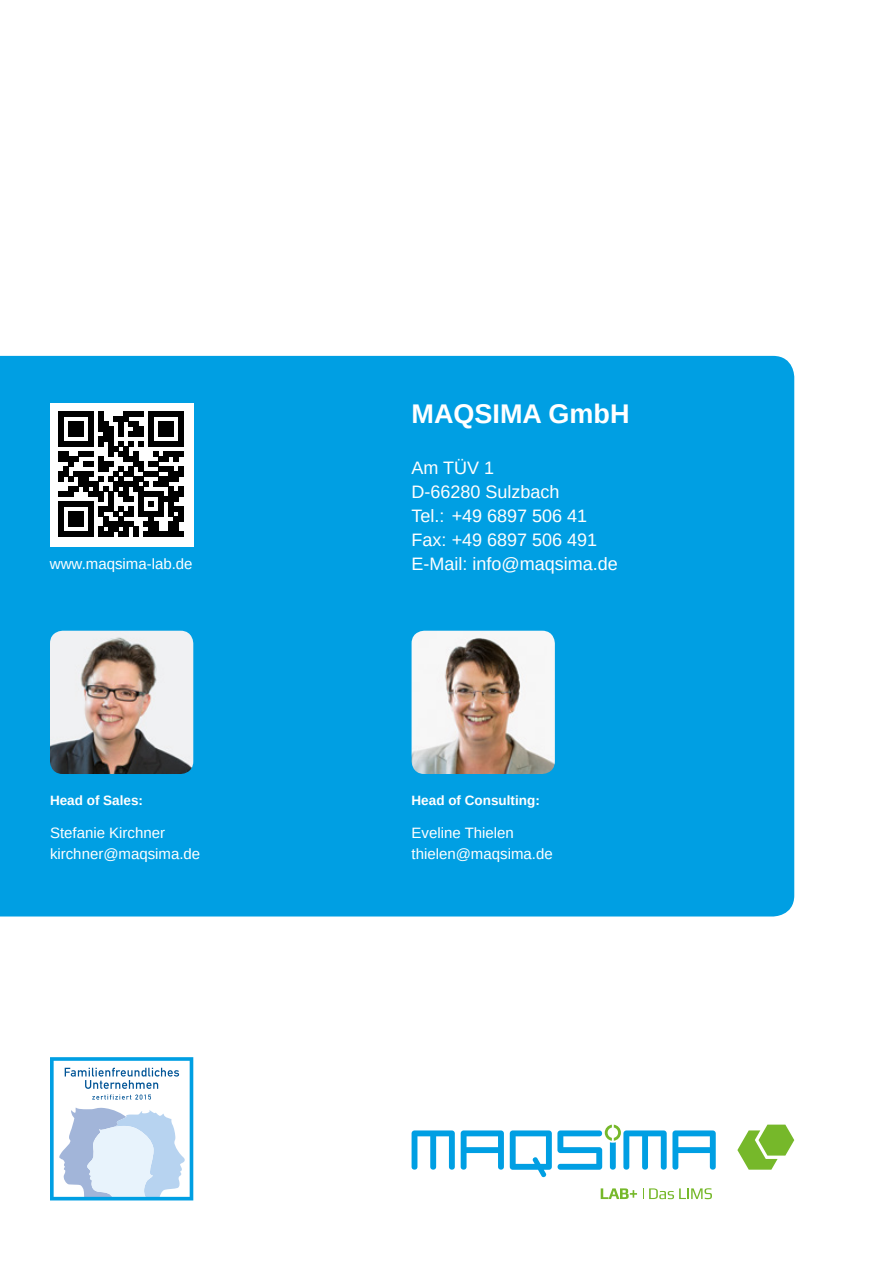
<style>
.page{position:relative;width:893px;height:1263px;background:#fff}
.page>*{position:absolute;margin:0;border:0;box-sizing:border-box;transform-origin:0 0}
.t1{font:700 27px "Arimo";color:#fff}
.t2{font:18px/24px "Arimo";color:#fff}
.t3{font:15px/21px "Arimo";color:#fff}
.t4{font:700 13.5px "Arimo";color:#fff}
</style>
<div class="page">
<div style="left:0;top:356px;width:794px;height:560px;background:#009fe3"></div>
<div style="left:50px;top:403px;width:143px;height:143px;background:#fff"></div>
<svg style="left:59px;top:411px;width:125px;height:126px"></svg>
<img style="left:50px;top:631px;width:143px;height:143px">
<img style="left:412px;top:631px;width:143px;height:143px">
<svg style="left:50px;top:1057px;width:143px;height:143px"></svg>
<svg style="left:412px;top:1130px;width:43px;height:40px"></svg>
<svg style="left:461px;top:1130px;width:43px;height:40px"></svg>
<svg style="left:510px;top:1125px;width:206px;height:53px"></svg>
<svg style="left:601px;top:1188px;width:37px;height:11px"></svg>
<svg style="left:649px;top:1188px;width:63px;height:11px"></svg>
<svg style="left:737px;top:1124px;width:57px;height:46px"></svg>
<p class="t3" style="left:50px;top:554px;width:144px">www.maqsima-lab.de</p>
<p class="t4" style="left:50px;top:791px;width:95px">Head of Sales:</p>
<p class="t3" style="left:50px;top:822px;width:152px">Stefanie Kirchner kirchner@maqsima.de</p>
<h1 class="t1" style="left:412px;top:395px;width:219px">MAQSIMA GmbH</h1>
<p class="t2" style="left:412px;top:456px;width:208px">Am TÜV 1<br>D-66280 Sulzbach<br>Tel.: +49 6897 506 41<br>Fax: +49 6897 506 491<br>E-Mail: info@maqsima.de</p>
<p class="t4" style="left:412px;top:791px;width:130px">Head of Consulting:</p>
<p class="t3" style="left:412px;top:822px;width:143px">Eveline Thielen thielen@maqsima.de</p>
</div>
